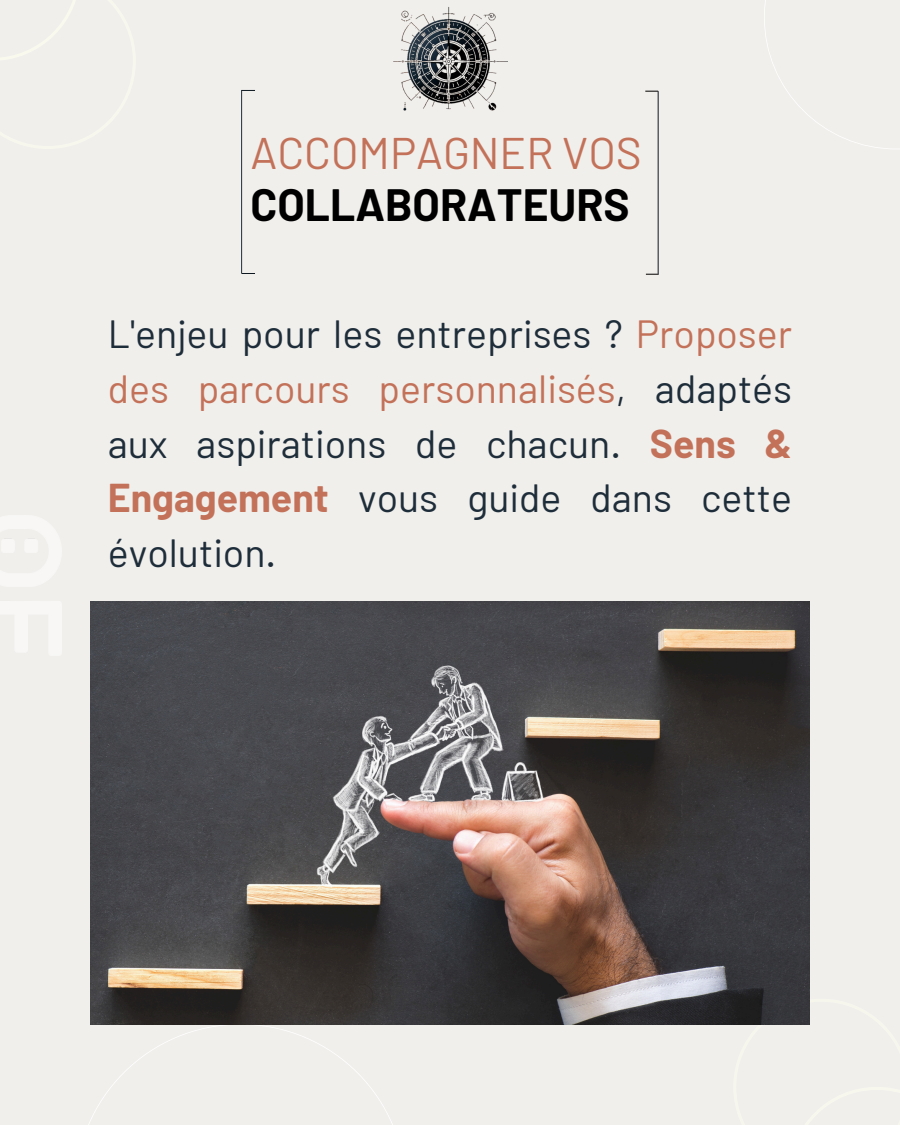
<style>
.page{position:relative;width:900px;height:1125px;background:#f1efec}
.page>*{position:absolute;margin:0;border:0;box-sizing:border-box;transform-origin:0 0}
.t1{font:44.2px "Barlow";color:#c37259}
.t2{font:700 44.2px "Barlow";color:#000}
.t3{font:39.3px/54.8px "Barlow";color:#1e2d3a;text-align:justify}
.s1{color:#c37259}
.s2{font-weight:700;color:#c37259}
</style>
<div class="page">
<svg style="left:88px;top:1024px;width:318px;height:101px"></svg>
<svg style="left:764px;top:0;width:125px;height:149px"></svg>
<img style="left:393px;top:7px;width:114px;height:104px">
<svg style="left:242px;top:90px;width:13px;height:1px"></svg>
<svg style="left:242px;top:273px;width:13px;height:1px"></svg>
<hr style="left:241px;top:90px;width:1px;height:183px;background:#1e2d3a">
<svg style="left:645px;top:91px;width:13px;height:1px"></svg>
<svg style="left:646px;top:274px;width:13px;height:1px"></svg>
<hr style="left:658px;top:91px;width:1px;height:183px;background:#0d171f">
<img style="left:90px;top:601px;width:720px;height:423px">
<h2 class="t1" style="left:250px;top:125px;width:393px">ACCOMPAGNER VOS</h2>
<h1 class="t2" style="left:250px;top:177px;width:381px">COLLABORATEURS</h1>
<p class="t3" style="left:108px;top:305px;width:686px">L'enjeu pour les entreprises ? <span class="s1">Proposer des parcours personnalisés</span>, adaptés aux aspirations de chacun. <span class="s2">Sens &amp; Engagement</span> vous guide dans cette évolution.</p>
</div>
